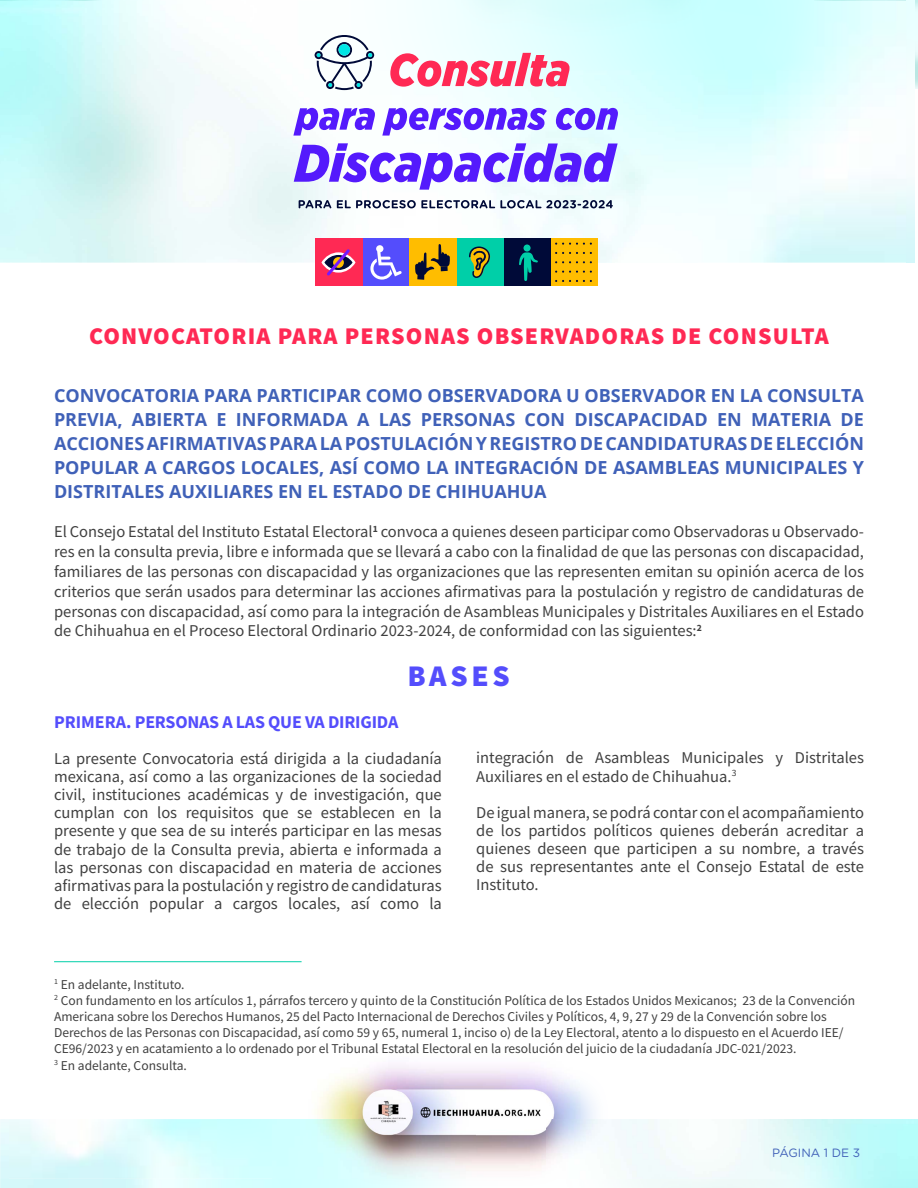
<style>
.page{position:relative;width:918px;height:1188px;background:#fff}
.page>*{position:absolute;margin:0;border:0;box-sizing:border-box;transform-origin:0 0}
.t1{font:30px "Source Code Variable";letter-spacing:.105em;color:#544dfc}
.t2{font:900 24px "Source Sans Pro";letter-spacing:.05em;color:#ff2954}
.t3{font:700 18px/24px "Open Sans";color:#4061b8;text-align:justify}
.t4{font:700 18px "Source Sans Pro";letter-spacing:-.01em;color:#544dfc}
.t5{font:16.5px/18.1px "Source Sans Pro";color:#404040;text-align:justify}
.t6{font:13.5px/16.2px "Source Sans Pro";color:#404040}
.t7{font:12px "Gotham Rounded";color:#4061b8}
</style>
<div class="page">
<img style="left:218px;top:1119px;width:237px;height:39px">
<img style="left:316px;top:1064px;width:279px;height:55px">
<img style="left:455px;top:1119px;width:177px;height:55px">
<img style="left:0;top:1px;width:915px;height:262px">
<img style="left:350px;top:1px;width:463px;height:68px">
<img style="left:440px;top:75px;width:258px;height:188px">
<svg style="left:299px;top:200px;width:32px;height:8px"></svg>
<svg style="left:337px;top:200px;width:276px;height:8px"></svg>
<svg style="left:390px;top:53px;width:180px;height:34px"></svg>
<svg style="left:294px;top:143px;width:324px;height:47px"></svg>
<svg style="left:293px;top:108px;width:82px;height:28px"></svg>
<svg style="left:382px;top:108px;width:165px;height:28px"></svg>
<svg style="left:556px;top:108px;width:62px;height:22px"></svg>
<svg style="left:315px;top:35px;width:59px;height:55px"></svg>
<div style="left:550px;top:239px;width:47px;height:47px;background:#ffbd00"></div>
<svg style="left:555px;top:261px;width:37px;height:2px"></svg>
<svg style="left:555px;top:271px;width:37px;height:2px"></svg>
<svg style="left:555px;top:280px;width:37px;height:2px"></svg>
<svg style="left:555px;top:252px;width:37px;height:2px"></svg>
<svg style="left:555px;top:243px;width:37px;height:2px"></svg>
<div style="left:503px;top:239px;width:47px;height:47px;background:#000a38"></div>
<div style="left:524px;top:245px;width:7px;height:7px;background:#00cfa8;border-radius:50%"></div>
<svg style="left:519px;top:252px;width:19px;height:29px"></svg>
<div style="left:362px;top:239px;width:47px;height:47px;background:#544dfc"></div>
<svg style="left:370px;top:245px;width:32px;height:35px"></svg>
<div style="left:315px;top:239px;width:47px;height:47px;background:#ff2954"></div>
<svg style="left:321px;top:252px;width:35px;height:21px"></svg>
<svg style="left:324px;top:255px;width:29px;height:15px"></svg>
<svg style="left:327px;top:249px;width:23px;height:26px"></svg>
<div style="left:456px;top:239px;width:47px;height:47px;background:#00cfa8"></div>
<svg style="left:469px;top:247px;width:22px;height:31px"></svg>
<div style="left:409px;top:239px;width:47px;height:47px;background:#ffbd00"></div>
<svg style="left:415px;top:244px;width:35px;height:36px"></svg>
<hr style="left:54px;top:961px;width:248px;height:1px;background:#00cfa8">
<h2 class="t2" style="left:89px;top:319px;width:741px">CONVOCATORIA PARA PERSONAS OBSERVADORAS DE CONSULTA</h2>
<p class="t3" style="left:54px;top:383px;width:812px">CONVOCATORIA PARA PARTICIPAR COMO OBSERVADORA U OBSERVADOR EN LA CONSULTA PREVIA, ABIERTA E INFORMADA A LAS PERSONAS CON DISCAPACIDAD EN MATERIA DE ACCIONES AFIRMATIVAS PARA LA POSTULACIÓN Y REGISTRO DE CANDIDATURAS DE ELECCIÓN POPULAR A CARGOS LOCALES, ASÍ COMO LA INTEGRACIÓN DE ASAMBLEAS MUNICIPALES Y DISTRITALES AUXILIARES EN EL ESTADO DE CHIHUAHUA</p>
<p class="t5" style="left:54px;top:522px;width:812px;line-height:19.8px">El Consejo Estatal del Instituto Estatal Electoral<sup>1</sup> convoca a quienes deseen participar como Observadoras u Observado&shy;res en la consulta previa, libre e informada que se llevará a cabo con la finalidad de que las personas con discapacidad, familiares de las personas con discapacidad y las organizaciones que las representen emitan su opinión acerca de los criterios que serán usados para determinar las acciones afirmativas para la postulación y registro de candidaturas de personas con discapacidad, así como para la integración de Asambleas Municipales y Distritales Auxiliares en el Estado de Chihuahua en el Proceso Electoral Ordinario 2023-2024, de conformidad con las siguientes:<sup>2</sup></p>
<h1 class="t1" style="left:408px;top:654px;width:104px">BASES</h1>
<p class="t4" style="left:54px;top:709px;width:346px">PRIMERA. PERSONAS A LAS QUE VA DIRIGIDA</p>
<p class="t5" style="left:54px;top:749px;width:389px">La presente Convocatoria está dirigida a la ciudadanía mexicana, así como a las organizaciones de la sociedad civil, instituciones académicas y de investigación, que cumplan con los requisitos que se establecen en la presente y que sea de su interés participar en las mesas de trabajo de la Consulta previa, abierta e informada a las personas con discapacidad en materia de acciones afirmativas para la postulación y registro de candidaturas de elección popular a cargos locales, así como la</p>
<p class="t5" style="left:476px;top:749px;width:389px">integración de Asambleas Municipales y Distritales<br>Auxiliares en el estado de Chihuahua.<sup>3</sup></p>
<p class="t5" style="left:476px;top:803px;width:389px">De igual manera, se podrá contar con el acompañamiento de los partidos políticos quienes deberán acreditar a quienes deseen que participen a su nombre, a través de sus representantes ante el Consejo Estatal de este Instituto.</p>
<p class="t6" style="left:54px;top:976px;width:803px"><sup>1</sup> En adelante, Instituto.<br><sup>2</sup> Con fundamento en los artículos 1, párrafos tercero y quinto de la Constitución Política de los Estados Unidos Mexicanos; 23 de la Convención Americana sobre los Derechos Humanos, 25 del Pacto Internacional de Derechos Civiles y Políticos, 4, 9, 27 y 29 de la Convención sobre los Derechos de las Personas con Discapacidad, así como 59 y 65, numeral 1, inciso o) de la Ley Electoral, atento a lo dispuesto en el Acuerdo IEE/ CE96/2023 y en acatamiento a lo ordenado por el Tribunal Estatal Electoral en la resolución del juicio de la ciudadanía JDC-021/2023.<br><sup>3</sup> En adelante, Consulta.</p>
<p class="t7" style="left:772px;top:1145px;width:89px">PÁGINA 1 DE 3</p>
</div>
